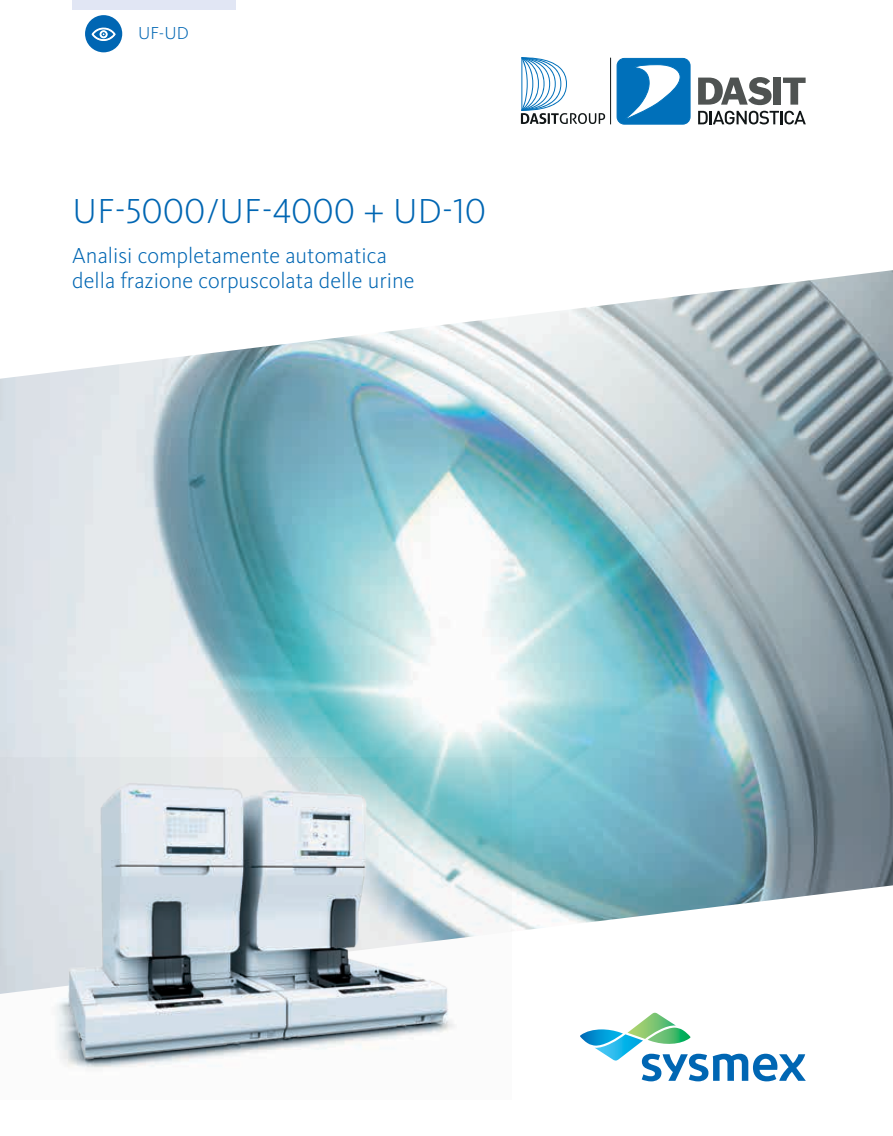
<style>
.page{position:relative;width:893px;height:1136px;background:#fff}
.page>*{position:absolute;margin:0;border:0;box-sizing:border-box;transform-origin:0 0}
.t1{font:300 36px "Kievit Pro";color:#0066b3}
.t2{font:300 22.5px/25.5px "Kievit Pro";color:#0066b3}
.t3{font:300 18px "Kievit Pro";color:#0066b3}
</style>
<div class="page">
<img style="left:0;top:270px;width:893px;height:660px">
<img style="left:0;top:757px;width:512px;height:312px">
<div style="left:72px;top:0;width:164px;height:10px;background:#e1e6f4"></div>
<div style="left:85px;top:15px;width:37px;height:37px;background:#0066b3;border-radius:50%"></div>
<svg style="left:91px;top:27px;width:25px;height:14px"></svg>
<img style="left:0;top:270px;width:24px;height:170px">
<svg style="left:580px;top:1012px;width:226px;height:69px"></svg>
<div style="left:617px;top:58px;width:73px;height:66px;background:#0070ba;border-radius:7px"></div>
<div style="left:617px;top:58px;width:73px;height:66px;border:1px solid #0070ba;border-radius:7px"></div>
<svg style="left:627px;top:64px;width:53px;height:54px"></svg>
<svg style="left:698px;top:77px;width:73px;height:28px"></svg>
<div style="left:773px;top:78px;width:8px;height:27px;background:#4f5352"></div>
<svg style="left:783px;top:78px;width:23px;height:27px"></svg>
<svg style="left:698px;top:111px;width:108px;height:13px"></svg>
<hr style="left:610px;top:58px;width:1px;height:66px;background:#111617">
<svg style="left:521px;top:57px;width:84px;height:67px"></svg>
<p class="t3" style="left:138px;top:22px;width:52px">UF-UD</p>
<h1 class="t1" style="left:72px;top:190px;width:415px">UF-5000/UF-4000 + UD-10</h1>
<p class="t2" style="left:72px;top:242px;width:344px">Analisi completamente automatica della frazione corpuscolata delle urine</p>
</div>
